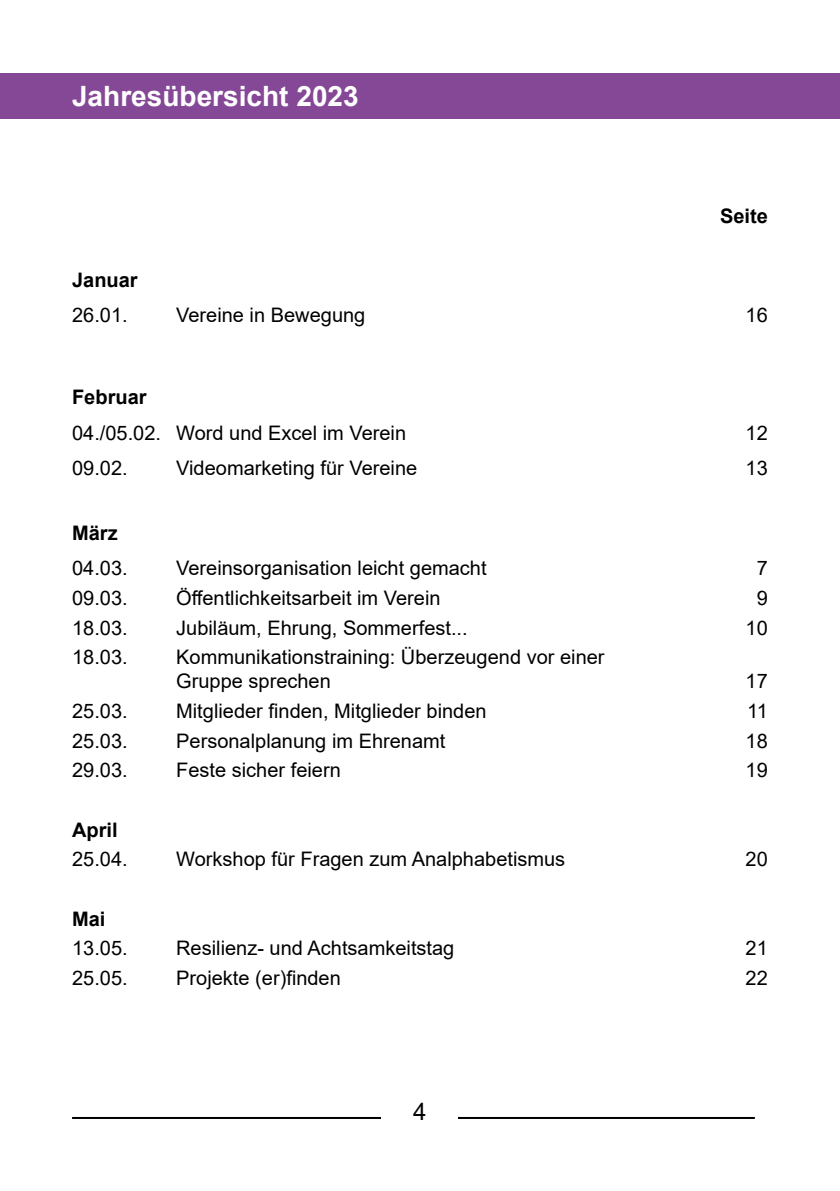
<style>
.page{position:relative;width:840px;height:1191px;background:#fff}
.page>*{position:absolute;margin:0;border:0;box-sizing:border-box;transform-origin:0 0}
.t1{font:700 28px "Arial";color:#fff}
.t2{font:24px "Arial";color:#000}
.t3{font:20px/24px "Arial";color:#000}
.t4{font:700 20px "Arial";color:#000}
</style>
<div class="page">
<hr style="left:72px;top:1117px;width:682px;height:2px;background:#000">
<div style="left:381px;top:1102px;width:77px;height:33px;background:#fff"></div>
<div style="left:0;top:74px;width:839px;height:45px;background:#854896"></div>
<h1 class="t1" style="left:72px;top:76px;width:288px">Jahresübersicht 2023</h1>
<p class="t4" style="left:719px;top:202px;width:49px">Seite</p>
<p class="t4" style="left:72px;top:266px;width:67px">Januar</p>
<p class="t3" style="left:72px;top:303px;width:57px">26.01.</p>
<p class="t3" style="left:176px;top:303px;width:190px">Vereine in Bewegung</p>
<p class="t3" style="left:745px;top:303px;width:24px">16</p>
<p class="t4" style="left:72px;top:383px;width:76px">Februar</p>
<p class="t3" style="left:72px;top:420px;width:335px">04./05.02. Word und Excel im Verein</p>
<p class="t3" style="left:745px;top:420px;width:24px">12</p>
<p class="t3" style="left:72px;top:456px;width:57px">09.02.</p>
<p class="t3" style="left:176px;top:456px;width:242px">Videomarketing für Vereine</p>
<p class="t3" style="left:745px;top:456px;width:24px">13</p>
<p class="t4" style="left:72px;top:519px;width:47px">März</p>
<p class="t3" style="left:72px;top:556px;width:57px">04.03.</p>
<p class="t3" style="left:176px;top:556px;width:312px">Vereinsorganisation leicht gemacht</p>
<p class="t3" style="left:756px;top:556px;width:13px">7</p>
<p class="t3" style="left:72px;top:586px;width:57px">09.03.</p>
<p class="t3" style="left:176px;top:586px;width:266px">Öffentlichkeitsarbeit im Verein</p>
<p class="t3" style="left:756px;top:586px;width:13px">9</p>
<p class="t3" style="left:72px;top:615px;width:57px">18.03.</p>
<p class="t3" style="left:176px;top:615px;width:293px">Jubiläum, Ehrung, Sommerfest...</p>
<p class="t3" style="left:745px;top:615px;width:24px">10</p>
<p class="t3" style="left:72px;top:645px;width:57px">18.03.</p>
<p class="t3" style="left:176px;top:645px;width:429px">Kommunikationstraining: Überzeugend vor einer<br>Gruppe sprechen</p>
<p class="t3" style="left:745px;top:669px;width:24px">17</p>
<p class="t3" style="left:72px;top:699px;width:57px">25.03.</p>
<p class="t3" style="left:176px;top:699px;width:312px">Mitglieder finden, Mitglieder binden</p>
<p class="t3" style="left:746px;top:699px;width:22px">11</p>
<p class="t3" style="left:72px;top:728px;width:57px">25.03.</p>
<p class="t3" style="left:176px;top:728px;width:270px">Personalplanung im Ehrenamt</p>
<p class="t3" style="left:745px;top:728px;width:24px">18</p>
<p class="t3" style="left:72px;top:758px;width:57px">29.03.</p>
<p class="t3" style="left:176px;top:758px;width:166px">Feste sicher feiern</p>
<p class="t3" style="left:745px;top:758px;width:24px">19</p>
<p class="t4" style="left:72px;top:815px;width:47px">April</p>
<p class="t3" style="left:72px;top:847px;width:57px">25.04.</p>
<p class="t3" style="left:176px;top:847px;width:390px">Workshop für Fragen zum Analphabetismus</p>
<p class="t3" style="left:745px;top:847px;width:24px">20</p>
<p class="t4" style="left:72px;top:904px;width:35px">Mai</p>
<p class="t3" style="left:72px;top:936px;width:57px">13.05.</p>
<p class="t3" style="left:176px;top:936px;width:279px">Resilienz- und Achtsamkeitstag</p>
<p class="t3" style="left:745px;top:936px;width:24px">21</p>
<p class="t3" style="left:72px;top:966px;width:57px">25.05.</p>
<p class="t3" style="left:176px;top:966px;width:166px">Projekte (er)finden</p>
<p class="t3" style="left:745px;top:966px;width:24px">22</p>
<p class="t2" style="left:413px;top:1095px;width:15px">4</p>
</div>
